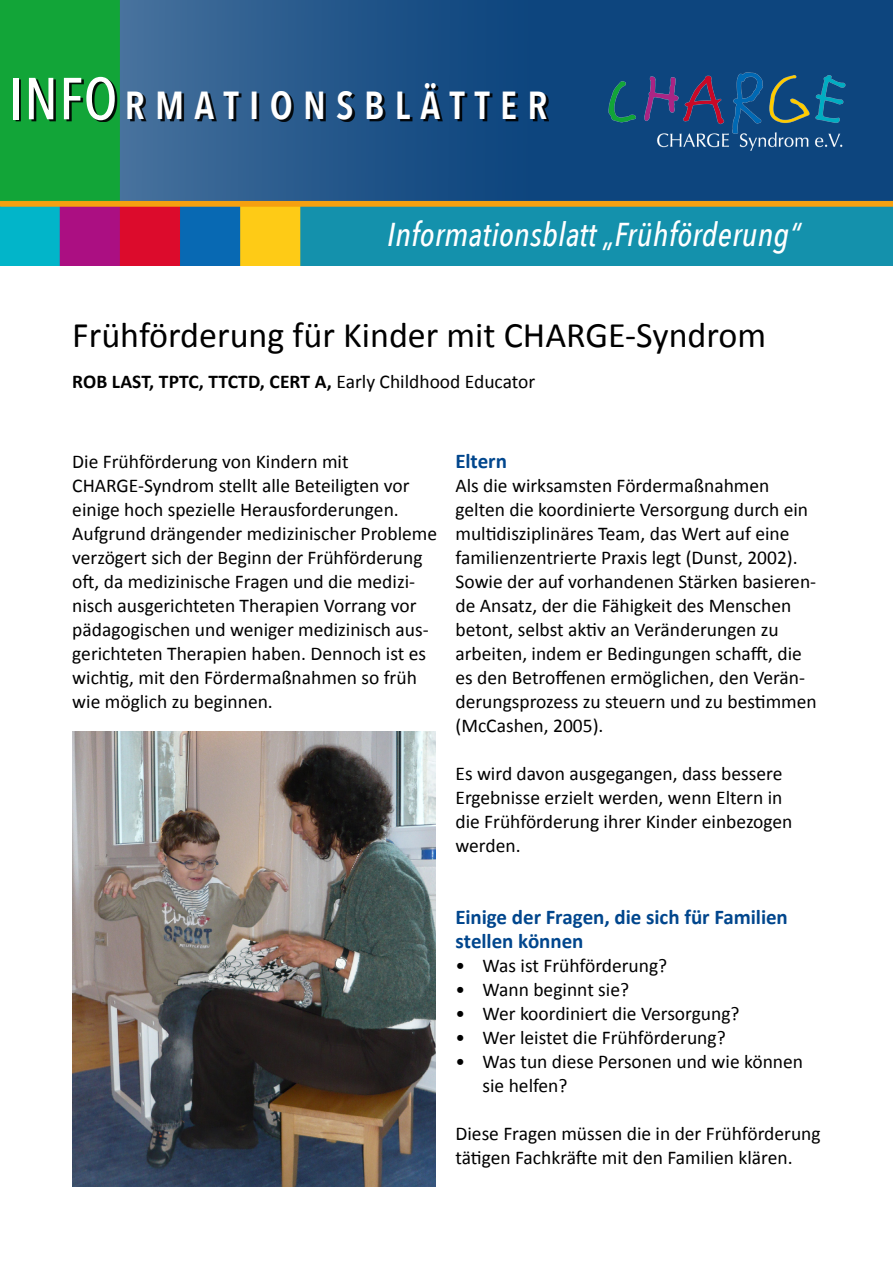
<style>
.page{position:relative;width:893px;height:1263px;background:#fff}
.page>*{position:absolute;margin:0;border:0;box-sizing:border-box;transform-origin:0 0}
.t1{font:600 39px "Avenir Next Condensed";letter-spacing:.265em;color:#fff}
.t2{font:36px "Calibri";color:#000}
.t3{font:italic 500 33px "Avenir Next Condensed";letter-spacing:.01em;color:#fff}
.t4{font:700 21px/24px "Calibri";letter-spacing:-.005em;color:#00468d}
.t5{font:19.5px/24px "Calibri";color:#000}
.t6{font:700 19.5px "Calibri";letter-spacing:.005em;color:#000}
.s1{font-weight:500;font-size:58.5px}
.s2{font-weight:400}
</style>
<div class="page">
<img style="left:0;top:0;width:893px;height:265px">
<img style="left:607px;top:72px;width:239px;height:79px">
<div style="left:16px;top:79px;width:533px;height:43px;background:#000;opacity:.91"></div>
<img style="left:72px;top:732px;width:364px;height:454px">
<h1 class="t1" style="left:9px;top:82px;width:540px"><span class="s1">INFO</span> RMATIONSBLÄTTER</h1>
<h3 class="t3" style="left:387px;top:215px;width:415px">Informationsblatt „Frühförderung“</h3>
<h2 class="t2" style="left:72px;top:312px;width:695px">Frühförderung für Kinder mit CHARGE-Syndrom</h2>
<p class="t6" style="left:72px;top:369px;width:464px">ROB LAST, TPTC, TTCTD, CERT A, <span class="s2">Early Childhood Educator</span></p>
<p class="t5" style="left:72px;top:449px;width:366px">Die Frühförderung von Kindern mit CHARGE-Syndrom stellt alle Beteiligten vor einige hoch spezielle Herausforderungen.<br>Aufgrund drängender medizinischer Probleme verzögert sich der Beginn der Frühförderung oft, da medizinische Fragen und die medizi&shy;nisch ausgerichteten Therapien Vorrang vor pädagogischen und weniger medizinisch aus&shy;gerichteten Therapien haben. Dennoch ist es wichtig, mit den Fördermaßnahmen so früh wie möglich zu beginnen.</p>
<p class="t4" style="left:455px;top:449px;width:53px">Eltern</p>
<p class="t5" style="left:455px;top:473px;width:363px">Als die wirksamsten Fördermaßnahmen gelten die koordinierte Versorgung durch ein multidisziplinäres Team, das Wert auf eine familienzentrierte Praxis legt (Dunst, 2002).<br>Sowie der auf vorhandenen Stärken basieren&shy;de Ansatz, der die Fähigkeit des Menschen betont, selbst aktiv an Veränderungen zu arbeiten, indem er Bedingungen schafft, die es den Betroffenen ermöglichen, den Verän&shy;derungsprozess zu steuern und zu bestimmen (McCashen, 2005).</p>
<p class="t5" style="left:455px;top:761px;width:339px">Es wird davon ausgegangen, dass bessere Ergebnisse erzielt werden, wenn Eltern in die Frühförderung ihrer Kinder einbezogen werden.</p>
<p class="t4" style="left:455px;top:905px;width:334px">Einige der Fragen, die sich für Familien stellen können</p>
<p class="t5" style="left:455px;top:953px;width:213px">• Was ist Frühförderung?</p>
<p class="t5" style="left:455px;top:977px;width:175px">• Wann beginnt sie?</p>
<p class="t5" style="left:455px;top:1001px;width:286px">• Wer koordiniert die Versorgung?</p>
<p class="t5" style="left:455px;top:1025px;width:272px">• Wer leistet die Frühförderung?</p>
<p class="t5" style="left:482px;top:1049px;width:322px;text-indent:-27px">• Was tun diese Personen und wie können sie helfen?</p>
<p class="t5" style="left:455px;top:1121px;width:367px">Diese Fragen müssen die in der Frühförderung tätigen Fachkräfte mit den Familien klären.</p>
</div>
